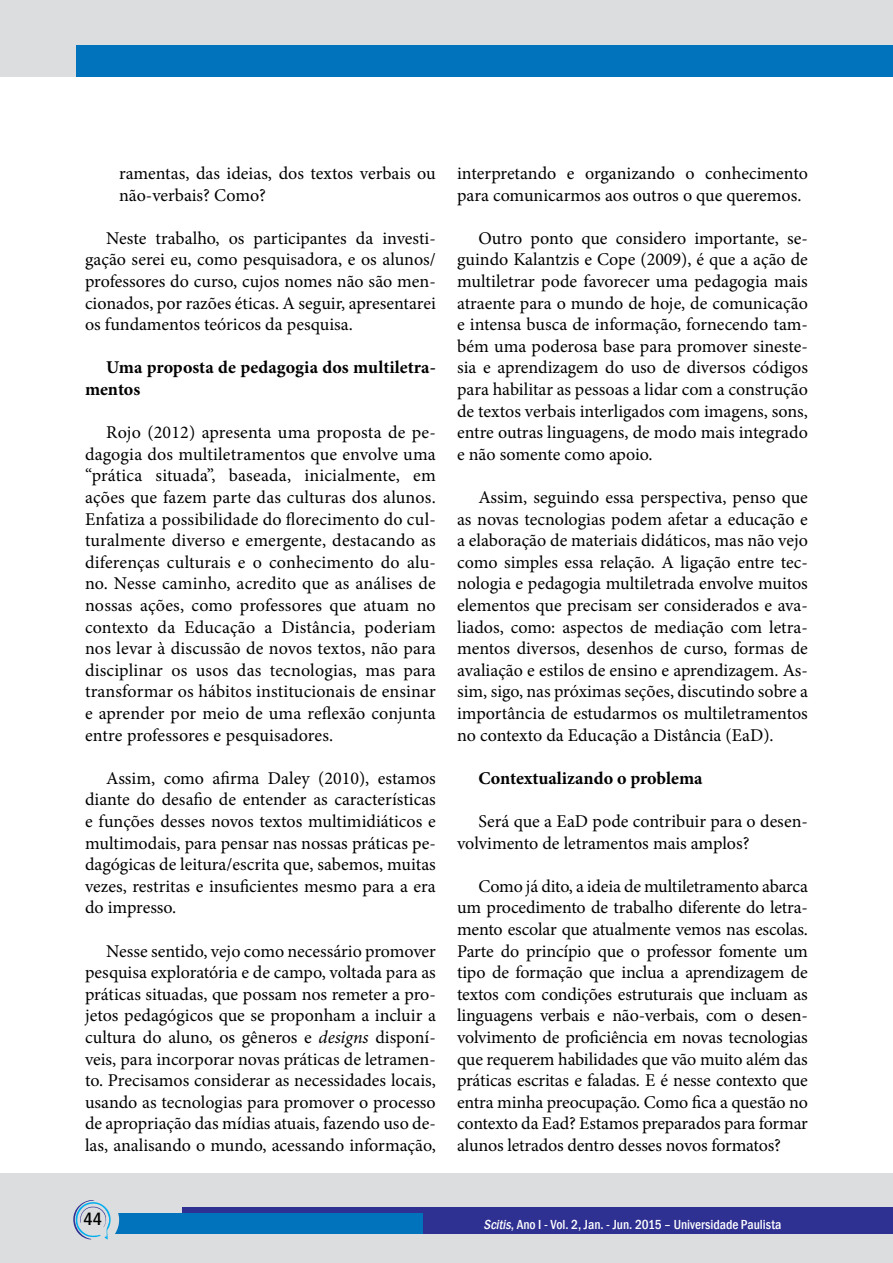
<style>
.page{position:relative;width:893px;height:1263px;background:#fff}
.page>*{position:absolute;margin:0;border:0;box-sizing:border-box;transform-origin:0 0}
.t1{font:18px/21.6px "Minion Pro";color:#000;text-align:justify}
.t2{font:700 18px/21.6px "Minion Pro";color:#000}
.t3{font:500 condensed 18px "Franklin Gothic";color:#000}
.t4{font:500 condensed 13.5px "Franklin Gothic";color:#fff}
.s1{font-style:italic}
</style>
<div class="page">
<div style="left:0;top:0;width:893px;height:77px;background:#dcddde"></div>
<div style="left:77px;top:45px;width:816px;height:32px;background:#0073bc"></div>
<div style="left:0;top:1174px;width:893px;height:89px;background:#dcddde"></div>
<div style="left:182px;top:1208px;width:711px;height:26px;background:#2e3092"></div>
<div style="left:115px;top:1214px;width:308px;height:20px;background:#0073bc"></div>
<svg style="left:73px;top:1200px;width:46px;height:40px"></svg>
<p class="t1" style="left:119px;top:162px;width:318px">ramentas, das ideias, dos textos verbais ou não-verbais? Como?</p>
<p class="t1" style="left:85px;top:227px;width:352px;text-indent:21px">Neste trabalho, os participantes da investi&shy;gação serei eu, como pesquisadora, e os alunos/ professores do curso, cujos nomes não são men&shy;cionados, por razões éticas. A seguir, apresentarei os fundamentos teóricos da pesquisa.</p>
<p class="t2" style="left:85px;top:357px;width:352px;text-indent:21px">Uma proposta de pedagogia dos multiletra&shy;mentos</p>
<p class="t1" style="left:85px;top:422px;width:352px;text-indent:21px">Rojo (2012) apresenta uma proposta de pe&shy;dagogia dos multiletramentos que envolve uma “prática situada”, baseada, inicialmente, em ações que fazem parte das culturas dos alunos.<br>Enfatiza a possibilidade do florecimento do cul&shy;turalmente diverso e emergente, destacando as diferenças culturais e o conhecimento do alu&shy;no. Nesse caminho, acredito que as análises de nossas ações, como professores que atuam no contexto da Educação a Distância, poderiam nos levar à discussão de novos textos, não para disciplinar os usos das tecnologias, mas para transformar os hábitos institucionais de ensinar e aprender por meio de uma reflexão conjunta entre professores e pesquisadores.</p>
<p class="t1" style="left:85px;top:767px;width:352px;text-indent:21px">Assim, como afirma Daley (2010), estamos diante do desafio de entender as características e funções desses novos textos multimidiáticos e multimodais, para pensar nas nossas práticas pe&shy;dagógicas de leitura/escrita que, sabemos, muitas vezes, restritas e insuficientes mesmo para a era do impresso.</p>
<p class="t1" style="left:85px;top:940px;width:352px;text-indent:21px">Nesse sentido, vejo como necessário promover pesquisa exploratória e de campo, voltada para as práticas situadas, que possam nos remeter a pro&shy;jetos pedagógicos que se proponham a incluir a cultura do aluno, os gêneros e <span class="s1">designs</span> disponí&shy;veis, para incorporar novas práticas de letramen&shy;to. Precisamos considerar as necessidades locais, usando as tecnologias para promover o processo de apropriação das mídias atuais, fazendo uso de&shy;las, analisando o mundo, acessando informação,</p>
<p class="t1" style="left:457px;top:162px;width:352px">interpretando e organizando o conhecimento para comunicarmos aos outros o que queremos.</p>
<p class="t1" style="left:457px;top:227px;width:352px;text-indent:21px">Outro ponto que considero importante, se&shy;guindo Kalantzis e Cope (2009), é que a ação de multiletrar pode favorecer uma pedagogia mais atraente para o mundo de hoje, de comunicação e intensa busca de informação, fornecendo tam&shy;bém uma poderosa base para promover sineste&shy;sia e aprendizagem do uso de diversos códigos para habilitar as pessoas a lidar com a construção de textos verbais interligados com imagens, sons, entre outras linguagens, de modo mais integrado e não somente como apoio.</p>
<p class="t1" style="left:457px;top:486px;width:352px;text-indent:21px">Assim, seguindo essa perspectiva, penso que as novas tecnologias podem afetar a educação e a elaboração de materiais didáticos, mas não vejo como simples essa relação. A ligação entre tec&shy;nologia e pedagogia multiletrada envolve muitos elementos que precisam ser considerados e ava&shy;liados, como: aspectos de mediação com letra&shy;mentos diversos, desenhos de curso, formas de avaliação e estilos de ensino e aprendizagem. As&shy;sim, sigo, nas próximas seções, discutindo sobre a importância de estudarmos os multiletramentos no contexto da Educação a Distância (EaD).</p>
<p class="t2" style="left:478px;top:767px;width:226px">Contextualizando o problema</p>
<p class="t1" style="left:457px;top:810px;width:352px;text-indent:21px">Será que a EaD pode contribuir para o desen&shy;volvimento de letramentos mais amplos?</p>
<p class="t1" style="left:457px;top:875px;width:352px;text-indent:21px">Como já dito, a ideia de multiletramento abarca um procedimento de trabalho diferente do letra&shy;mento escolar que atualmente vemos nas escolas.<br>Parte do princípio que o professor fomente um tipo de formação que inclua a aprendizagem de textos com condições estruturais que incluam as linguagens verbais e não-verbais, com o desen&shy;volvimento de proficiência em novas tecnologias que requerem habilidades que vão muito além das práticas escritas e faladas. E é nesse contexto que entra minha preocupação. Como fica a questão no contexto da Ead? Estamos preparados para formar alunos letrados dentro desses novos formatos?</p>
<p class="t3" style="left:83px;top:1207px;width:20px">44</p>
<p class="t4" style="left:484px;top:1215px;width:299px"><span class="s1">Scitis</span>, Ano I - Vol. 2, Jan. - Jun. 2015 – Universidade Paulista</p>
</div>
